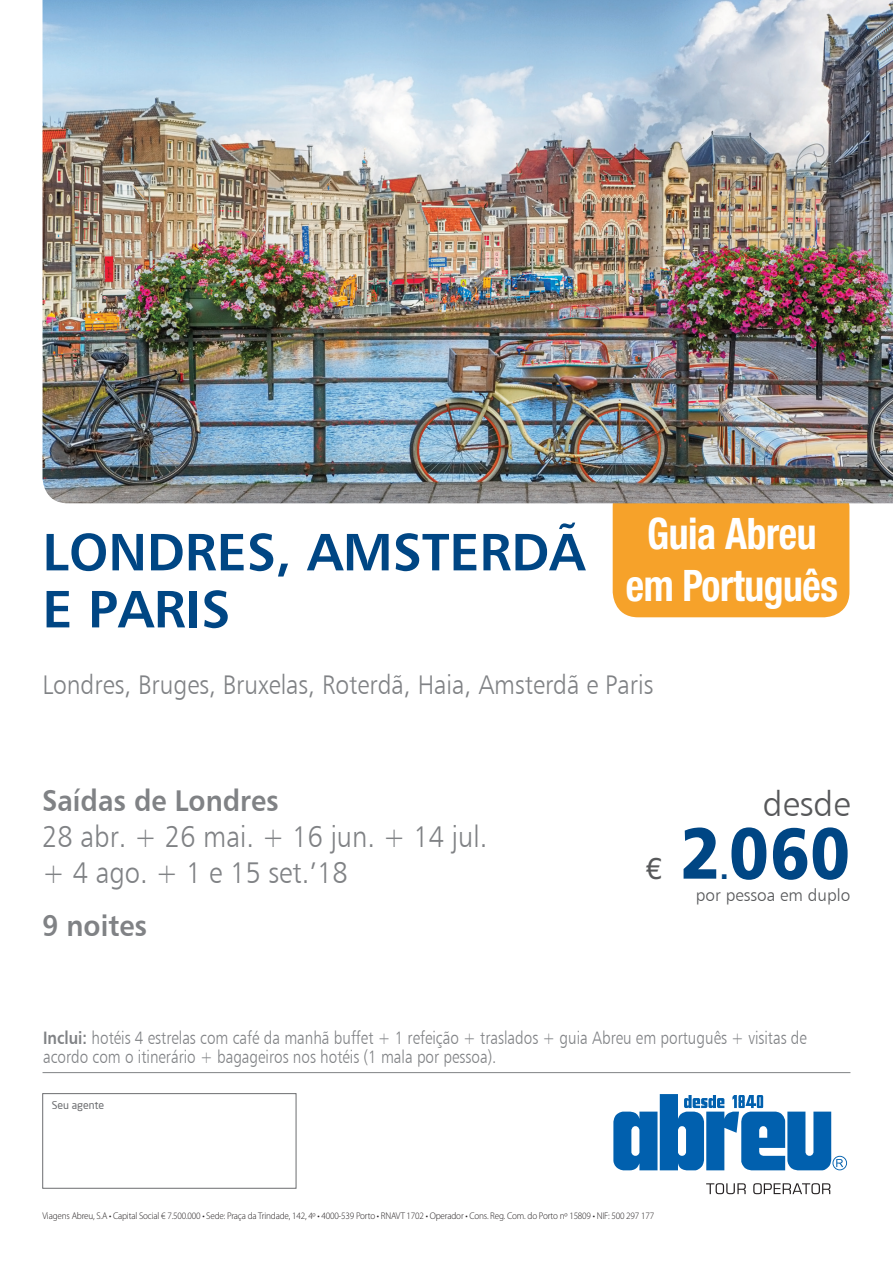
<style>
.page{position:relative;width:893px;height:1263px;background:#fff}
.page>*{position:absolute;margin:0;border:0;box-sizing:border-box;transform-origin:0 0}
.t1{font:72px "Humanist 777 BT Black B";color:#004684;scale:.91 1}
.t2{font:52.5px/57px "Humanist 777 BT Bold B";color:#004684}
.t3{font:700 condensed 43.5px/52.2px "Helvetica Neue";letter-spacing:-.01em;color:#fff;text-align:center;scale:.91 1}
.t4{font:34.95px "Humanist 777 BT Light B";color:#57585a}
.t5{font:30px/36px "Humanist 777 BT Light B";color:#808285;scale:.91 1}
.t6{font:30px "Humanist 777 BT Bold B";color:#808285;scale:.91 1}
.t7{font:30px "Helvetica Neue";color:#57585a}
.t8{font:30px "Humanist 777 BT Black B";color:#004684;scale:.91 1}
.t9{font:27px "Humanist 777 BT Light B";color:#808285;scale:.91 1}
.t10{font:18px/19.5px "Humanist 777 BT Light B";color:#808285;scale:.85 1}
.t11{font:17.1px "Humanist 777 BT Light B";color:#57585a}
.t12{font:10.5px "Neo Sans";color:#6c6d70}
.t13{font:300 9.75px "Myriad Pro";letter-spacing:-.015em;color:#231f20;scale:.94 1}
.s1{font-family:"Humanist 777 BT Bold B"}
</style>
<div class="page">
<div style="left:613px;top:481px;width:236px;height:136px;background:#f6a22a;border-radius:26px"></div>
<hr style="left:43px;top:1072px;width:807px;height:1px;background:#808285">
<img style="left:43px;top:0;width:850px;height:503px">
<div style="left:43px;top:1093px;width:253px;height:95px;border:1px solid #6c6d70"></div>
<svg style="left:706px;top:1183px;width:124px;height:11px"></svg>
<svg style="left:613px;top:1094px;width:234px;height:76px"></svg>
<h2 class="t2" style="left:43px;top:522px;width:544px">LONDRES, AMSTERDÃ<br>E PARIS</h2>
<h3 class="t3" style="left:626px;top:506px;width:235px">Guia Abreu em Português</h3>
<h3 class="t9" style="left:42px;top:668px;width:673px">Londres, Bruges, Bruxelas, Roterdã, Haia, Amsterdã e Paris</h3>
<h3 class="t6" style="left:42px;top:782px;width:261px">Saídas de Londres</h3>
<h3 class="t5" style="left:42px;top:818px;width:491px">28 abr. + 26 mai. + 16 jun. + 14 jul. + 4 ago. + 1 e 15 set.’18</h3>
<h3 class="t6" style="left:42px;top:907px;width:117px">9 noites</h3>
<h3 class="t7" style="left:645px;top:850px;width:18px">€</h3>
<h3 class="t4" style="left:763px;top:782px;width:89px">desde</h3>
<h1 class="t1" style="left:680px;top:807px;width:189px">2060</h1>
<h3 class="t8" style="left:720px;top:849px;width:11px">.</h3>
<p class="t11" style="left:696px;top:885px;width:156px">por pessoa em duplo</p>
<p class="t10" style="left:43px;top:1028px;width:900px"><span class="s1">Inclui:</span> hotéis 4 estrelas com café da manhã buffet + 1 refeição + traslados + guia Abreu em português + visitas de acordo com o itinerário + bagageiros nos hotéis (1 mala por pessoa).</p>
<p class="t12" style="left:52px;top:1099px;width:54px">Seu agente</p>
<p class="t13" style="left:43px;top:1211px;width:652px">Viagens Abreu, S.A • Capital Social € 7.500.000 • Sede: Praça da Trindade, 142, 4º • 4000-539 Porto • RNAVT 1702 • Operador • Cons. Reg. Com. do Porto nº 15809 • NIF: 500 297 177</p>
</div>
